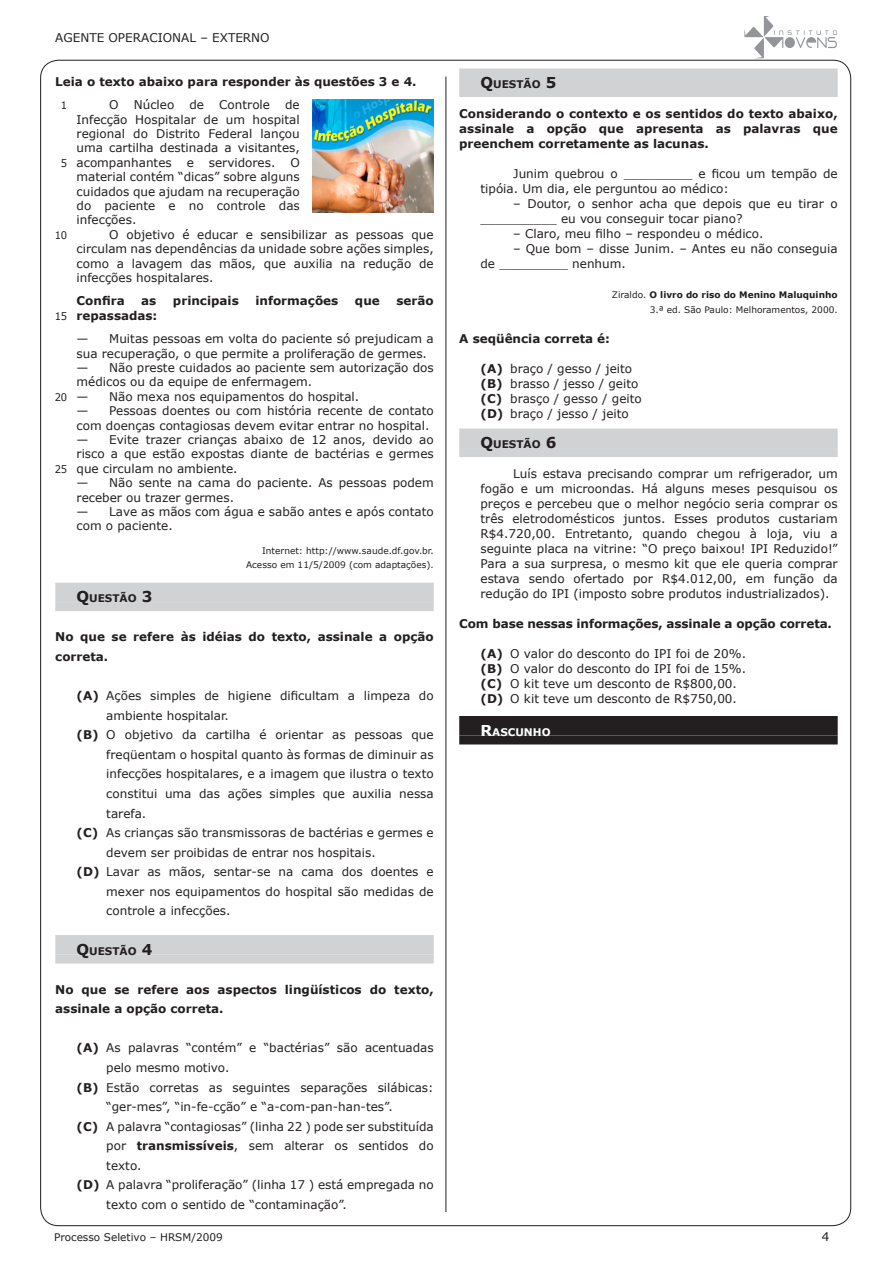
<style>
.page{position:relative;width:893px;height:1263px;background:#fff}
.page>*{position:absolute;margin:0;border:0;box-sizing:border-box;transform-origin:0 0}
.Texto{font:12px/14.4px "Verdana";color:#231f20}
.Alternativas{font:12px/19.6px "Verdana";color:#231f20}
.Enunciado{font:700 12px/15px "Verdana";color:#231f20}
.Texto-2{font:700 12px "Verdana";color:#231f20}
.Questoes{font:700 10.5px "Verdana";color:#231f20}
.t1{font:10.5px "Verdana";color:#231f20}
.t2{font:10.5px "Verdana";color:#231f20;scale:.95 1}
.Rascunho{font:700 10.5px "Verdana";color:#fff}
.Fonte_Texto{font:9px/14.4px "Verdana";color:#231f20;text-align:right}
.s1{font-size:15px}
.s2{font-weight:700}
</style>
<div class="page">
<hr style="left:446px;top:77px;width:1px;height:1135px;background:#231f20">
<svg style="left:744px;top:16px;width:94px;height:42px"></svg>
<div style="left:55px;top:583px;width:379px;height:19px;background:#d1d2d4"></div>
<div style="left:55px;top:602px;width:379px;height:9px;background:#d1d2d4"></div>
<div style="left:55px;top:935px;width:379px;height:19px;background:#d1d2d4"></div>
<div style="left:55px;top:954px;width:379px;height:9px;background:#d1d2d4"></div>
<div style="left:459px;top:69px;width:379px;height:19px;background:#d1d2d4"></div>
<div style="left:459px;top:88px;width:379px;height:9px;background:#d1d2d4"></div>
<div style="left:459px;top:429px;width:379px;height:19px;background:#d1d2d4"></div>
<div style="left:459px;top:448px;width:379px;height:9px;background:#d1d2d4"></div>
<div style="left:459px;top:716px;width:379px;height:19px;background:#231f20"></div>
<div style="left:459px;top:735px;width:379px;height:9px;background:#231f20"></div>
<img style="left:313px;top:100px;width:121px;height:113px">
<p class="Texto" style="left:55px;top:30px;width:216px">AGENTE OPERACIONAL – EXTERNO</p>
<p class="Enunciado" style="left:55px;top:73px;width:363px">Leia o texto abaixo para responder às questões 3 e 4.</p>
<p class="Texto" style="left:109px;top:97px;width:11px">O</p>
<p class="Texto" style="left:134px;top:97px;width:42px">Núcleo</p>
<p class="Texto" style="left:189px;top:97px;width:16px">de</p>
<p class="Texto" style="left:219px;top:97px;width:52px">Controle</p>
<p class="Texto" style="left:77px;top:97px;width:225px;text-align:justify;text-indent:209px">de Infecção Hospitalar de um hospital regional do Distrito Federal lançou uma cartilha destinada a visitantes, acompanhantes e servidores. O material contém “dicas” sobre alguns cuidados que ajudam na recuperação do paciente e no controle das infecções.</p>
<p class="Texto" style="left:77px;top:227px;width:359px;text-align:justify;text-indent:33px">O objetivo é educar e sensibilizar as pessoas que circulam nas dependências da unidade sobre ações simples, como a lavagem das mãos, que auxilia na redução de infecções hospitalares.</p>
<p class="Texto-2" style="left:77px;top:293px;width:50px">Confira</p>
<p class="Texto-2" style="left:141px;top:293px;width:17px">as</p>
<p class="Texto-2" style="left:173px;top:293px;width:67px">principais</p>
<p class="Texto-2" style="left:255px;top:293px;width:85px">informações</p>
<p class="Texto-2" style="left:355px;top:293px;width:26px">que</p>
<p class="Texto-2" style="left:396px;top:293px;width:39px">serão</p>
<p class="Texto-2" style="left:77px;top:308px;width:82px">repassadas:</p>
<p class="Texto" style="left:77px;top:331px;width:359px">— Muitas pessoas em volta do paciente só prejudicam a sua recuperação, o que permite a proliferação de germes.</p>
<p class="Texto" style="left:77px;top:360px;width:359px">— Não preste cuidados ao paciente sem autorização dos médicos ou da equipe de enfermagem.</p>
<p class="Texto" style="left:77px;top:389px;width:284px">— Não mexa nos equipamentos do hospital.</p>
<p class="Texto" style="left:77px;top:403px;width:359px">— Pessoas doentes ou com história recente de contato com doenças contagiosas devem evitar entrar no hospital.</p>
<p class="Texto" style="left:77px;top:432px;width:359px;text-align:justify">— Evite trazer crianças abaixo de 12 anos, devido ao risco a que estão expostas diante de bactérias e germes que circulam no ambiente.</p>
<p class="Texto" style="left:77px;top:475px;width:359px">— Não sente na cama do paciente. As pessoas podem receber ou trazer germes.</p>
<p class="Texto" style="left:77px;top:504px;width:359px">— Lave as mãos com água e sabão antes e após contato com o paciente.</p>
<p class="Fonte_Texto" style="left:246px;top:543px;width:189px">Internet: http://www.saude.df.gov.br.<br>Acesso em 11/5/2009 (com adaptações).</p>
<p class="Questoes" style="left:77px;top:592px;width:77px"><span class="s1">Q</span>UESTÃO <span class="s1">3</span></p>
<p class="Enunciado" style="left:55px;top:627px;width:380px;line-height:19.5px">No que se refere às idéias do texto, assinale a opção correta.</p>
<p class="Alternativas" style="left:106px;top:685px;width:329px;text-indent:-30px"><span class="s2">(A)</span> Ações simples de higiene dificultam a limpeza do ambiente hospitalar.</p>
<p class="Alternativas" style="left:106px;top:725px;width:329px;text-align:justify;text-indent:-30px"><span class="s2">(B)</span> O objetivo da cartilha é orientar as pessoas que freqüentam o hospital quanto às formas de diminuir as infecções hospitalares, e a imagem que ilustra o texto constitui uma das ações simples que auxilia nessa tarefa.</p>
<p class="Alternativas" style="left:106px;top:822px;width:329px;text-indent:-30px"><span class="s2">(C)</span> As crianças são transmissoras de bactérias e germes e devem ser proibidas de entrar nos hospitais.</p>
<p class="Alternativas" style="left:106px;top:862px;width:329px;text-align:justify;text-indent:-30px"><span class="s2">(D)</span> Lavar as mãos, sentar-se na cama dos doentes e mexer nos equipamentos do hospital são medidas de controle a infecções.</p>
<p class="Questoes" style="left:77px;top:944px;width:77px"><span class="s1">Q</span>UESTÃO <span class="s1">4</span></p>
<p class="Enunciado" style="left:55px;top:979px;width:380px;line-height:19.6px">No que se refere aos aspectos lingüísticos do texto, assinale a opção correta.</p>
<p class="Alternativas" style="left:106px;top:1038px;width:329px;text-indent:-30px"><span class="s2">(A)</span> As palavras “contém” e “bactérias” são acentuadas pelo mesmo motivo.</p>
<p class="Alternativas" style="left:106px;top:1077px;width:329px;text-indent:-30px"><span class="s2">(B)</span> Estão corretas as seguintes separações silábicas: “ger-mes”, “in-fe-cção” e “a-com-pan-han-tes”.</p>
<p class="Alternativas" style="left:106px;top:1116px;width:329px;text-align:justify;text-indent:-30px"><span class="s2">(C)</span> A palavra “contagiosas” (linha 22 ) pode ser substituída por <span class="s2">transmissíveis</span>, sem alterar os sentidos do texto.</p>
<p class="Alternativas" style="left:106px;top:1175px;width:329px;text-indent:-30px"><span class="s2">(D)</span> A palavra “proliferação” (linha 17 ) está empregada no texto com o sentido de “contaminação”.</p>
<p class="t2" style="left:61px;top:99px;width:8px">1</p>
<p class="t2" style="left:61px;top:156px;width:8px">5</p>
<p class="t2" style="left:55px;top:228px;width:15px">10</p>
<p class="t2" style="left:55px;top:309px;width:15px">15</p>
<p class="t2" style="left:55px;top:390px;width:15px">20</p>
<p class="t2" style="left:55px;top:462px;width:15px">25</p>
<p class="Questoes" style="left:480px;top:78px;width:77px"><span class="s1">Q</span>UESTÃO <span class="s1">5</span></p>
<p class="Enunciado" style="left:459px;top:106px;width:380px;text-align:justify">Considerando o contexto e os sentidos do texto abaixo, assinale a opção que apresenta as palavras que preenchem corretamente as lacunas.</p>
<p class="Texto" style="left:480px;top:166px;width:359px;line-height:15px;text-indent:33px">Junim quebrou o _________ e ficou um tempão de tipóia. Um dia, ele perguntou ao médico:</p>
<p class="Texto" style="left:480px;top:196px;width:359px;line-height:15px;text-indent:33px">– Doutor, o senhor acha que depois que eu tirar o __________ eu vou conseguir tocar piano?</p>
<p class="Texto" style="left:513px;top:226px;width:252px">– Claro, meu filho – respondeu o médico.</p>
<p class="Texto" style="left:480px;top:241px;width:359px;line-height:15px;text-indent:33px">– Que bom – disse Junim. – Antes eu não conseguia de _________ nenhum.</p>
<p class="Fonte_Texto" style="left:612px;top:287px;width:227px;line-height:15px">Ziraldo. <span class="s2">O livro do riso do Menino Maluquinho<br></span>3.ª ed. São Paulo: Melhoramentos, 2000.</p>
<p class="Enunciado" style="left:459px;top:331px;width:152px">A seqüência correta é:</p>
<p class="Alternativas" style="left:480px;top:358px;width:153px"><span class="s2">(A)</span> braço / gesso / jeito</p>
<p class="Alternativas" style="left:480px;top:373px;width:159px"><span class="s2">(B)</span> brasso / jesso / geito</p>
<p class="Alternativas" style="left:480px;top:388px;width:163px"><span class="s2">(C)</span> brasço / gesso / geito</p>
<p class="Alternativas" style="left:480px;top:403px;width:150px"><span class="s2">(D)</span> braço / jesso / jeito</p>
<p class="Questoes" style="left:480px;top:438px;width:77px"><span class="s1">Q</span>UESTÃO <span class="s1">6</span></p>
<p class="Texto" style="left:480px;top:466px;width:359px;line-height:15px;text-align:justify;text-indent:33px">Luís estava precisando comprar um refrigerador, um fogão e um microondas. Há alguns meses pesquisou os preços e percebeu que o melhor negócio seria comprar os três eletrodomésticos juntos. Esses produtos custariam R$4.720,00. Entretanto, quando chegou à loja, viu a seguinte placa na vitrine: “O preço baixou! IPI Reduzido!” Para a sua surpresa, o mesmo kit que ele queria comprar estava sendo ofertado por R$4.012,00, em função da redução do IPI (imposto sobre produtos industrializados).</p>
<p class="Enunciado" style="left:459px;top:616px;width:374px">Com base nessas informações, assinale a opção correta.</p>
<p class="Alternativas" style="left:480px;top:643px;width:267px"><span class="s2">(A)</span> O valor do desconto do IPI foi de 20%.</p>
<p class="Alternativas" style="left:480px;top:658px;width:267px"><span class="s2">(B)</span> O valor do desconto do IPI foi de 15%.</p>
<p class="Alternativas" style="left:480px;top:673px;width:258px"><span class="s2">(C)</span> O kit teve um desconto de R$800,00.</p>
<p class="Alternativas" style="left:480px;top:688px;width:258px"><span class="s2">(D)</span> O kit teve um desconto de R$750,00.</p>
<p class="Rascunho" style="left:480px;top:725px;width:72px"><span class="s1">R</span>ASCUNHO</p>
<p class="t1" style="left:54px;top:1230px;width:170px">Processo Seletivo – HRSM/2009</p>
<p class="Texto" style="left:822px;top:1229px;width:9px">4</p>
</div>
